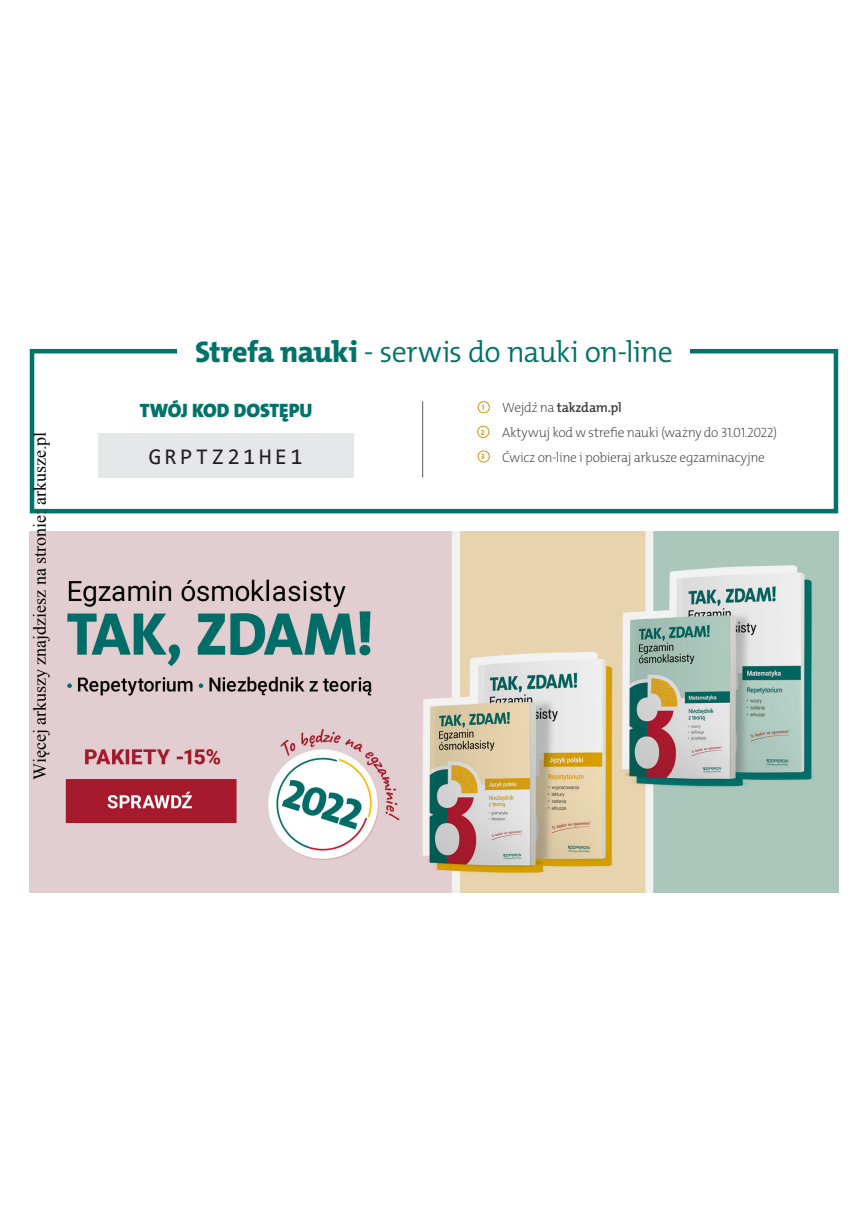
<style>
.page{position:relative;width:868px;height:1212px;background:#fff}
.page>*{position:absolute;margin:0;border:0;box-sizing:border-box;transform-origin:0 0}
.t1{font:300 30px "The Mix Os F";letter-spacing:-.03em;color:#00736a}
.t2{font:22.5px "Consolas";letter-spacing:.15em;color:#231f20}
.t3{font:900 19.5px "The Mix Os F";color:#00736a}
.t4{font:18px "Times New Roman";color:#000}
.t5{font:200 13.5px/24.8px "The Mix Os F";letter-spacing:-.03em;color:#3e3e3f}
.t6{font:700 7.5px "The Mix Os F";color:#d0990c}
.s1{font-weight:800}
.s2{font-weight:600}
</style>
<div class="page">
<img style="left:30px;top:531px;width:808px;height:362px">
<div style="left:30px;top:349px;width:808px;height:164px;border:4px solid #00736a"></div>
<div style="left:178px;top:335px;width:512px;height:32px;background:#fff"></div>
<div style="left:477px;top:401px;width:12px;height:12px;border:1px solid #d0990c;border-radius:50%"></div>
<div style="left:477px;top:426px;width:12px;height:12px;border:1px solid #d0990c;border-radius:50%"></div>
<div style="left:477px;top:450px;width:12px;height:13px;border:1px solid #d0990c;border-radius:50%"></div>
<hr style="left:422px;top:401px;width:1px;height:76px;background:#57585a">
<div style="left:98px;top:433px;width:255px;height:44px;background:#e6e7e9"></div>
<h3 class="t4" style="left:28px;top:780px;width:350px;rotate:-90deg">Więcej arkuszy znajdziesz na stronie: arkusze.pl</h3>
<h1 class="t1" style="left:195px;top:333px;width:479px"><span class="s1">Strefa nauki</span> - serwis do nauki on-line</h1>
<h3 class="t3" style="left:140px;top:398px;width:174px">TWÓJ KOD DOSTĘPU</h3>
<p class="t6" style="left:481px;top:403px;width:4px">1</p>
<p class="t6" style="left:480px;top:427px;width:5px">2</p>
<h2 class="t2" style="left:149px;top:441px;width:156px">GRPTZ21HE1</h2>
<p class="t6" style="left:481px;top:452px;width:5px">3</p>
<p class="t5" style="left:502px;top:395px;width:276px">Wejdź na <span class="s2">takzdam.pl<br></span>Aktywuj kod w strefie nauki (ważny do 31.01.2022)<br>Ćwicz on-line i pobieraj arkusze egzaminacyjne</p>
</div>
